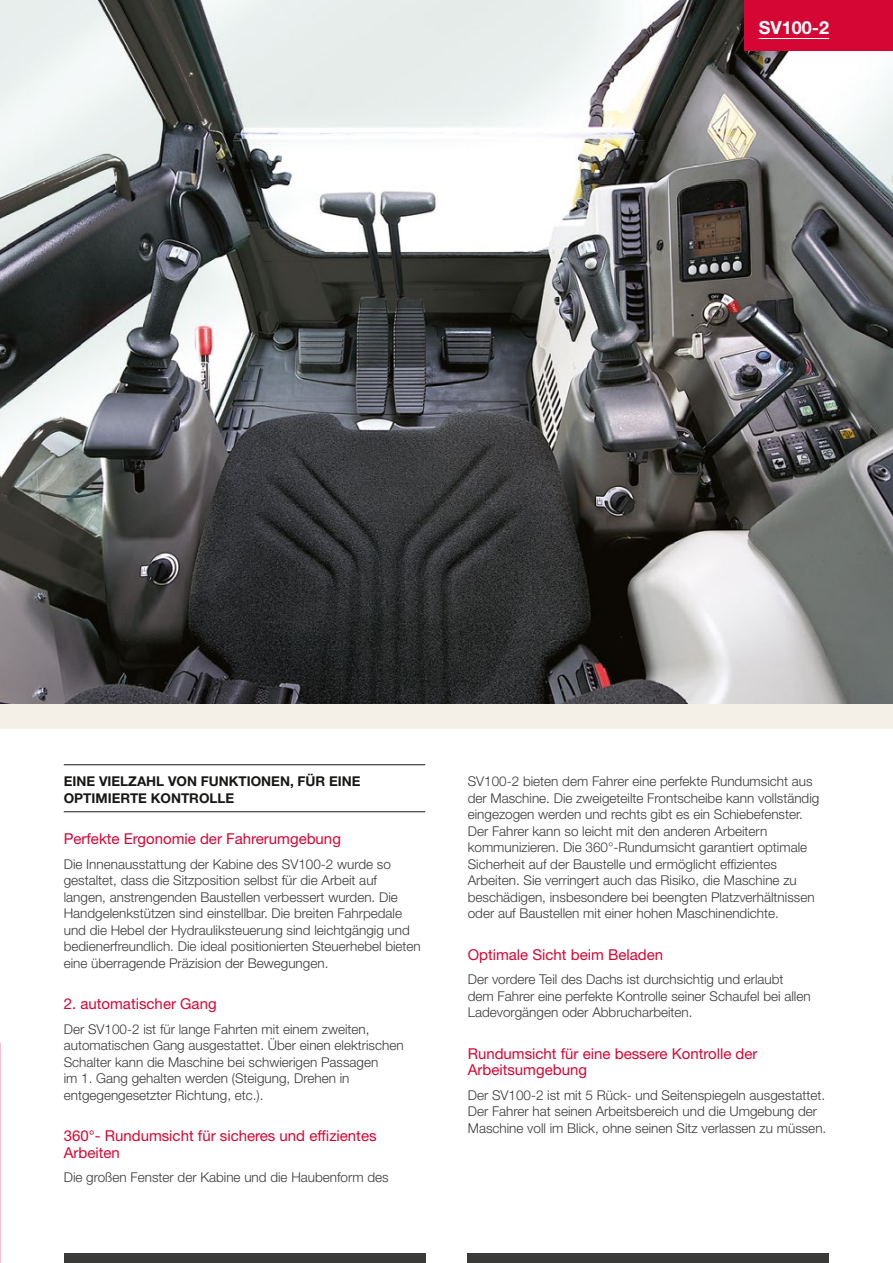
<style>
.page{position:relative;width:893px;height:1263px;background:#fff}
.page>*{position:absolute;margin:0;border:0;box-sizing:border-box;transform-origin:0 0}
.t1{font:700 18px "Helvetica Neue LT Std";color:#fff}
.t2{font:15px/16.5px "Helvetica Neue LT Std";color:#d50634}
.t3{font:300 13.5px/16.5px "Helvetica Neue LT Std";color:#3a3a39}
.t4{font:700 13.5px/16.5px "Helvetica Neue LT Std";color:#181716}
</style>
<div class="page">
<hr style="left:64px;top:764px;width:361px;height:1px;background:#181716">
<hr style="left:64px;top:811px;width:361px;height:1px;background:#181716">
<img style="left:0;top:0;width:893px;height:704px">
<div style="left:64px;top:1254px;width:361px;height:9px;background:#3a3a39"></div>
<div style="left:468px;top:1254px;width:361px;height:9px;background:#3a3a39"></div>
<div style="left:0;top:704px;width:893px;height:25px;background:#f4f0e8"></div>
<div style="left:744px;top:0;width:149px;height:51px;background:#d50634"></div>
<hr style="left:759px;top:38px;width:70px;height:1px;background:#fff">
<h1 class="t1" style="left:759px;top:16px;width:72px">SV100-2</h1>
<p class="t4" style="left:64px;top:773px;width:298px">EINE VIELZAHL VON FUNKTIONEN, FÜR EINE<br>OPTIMIERTE KONTROLLE</p>
<p class="t2" style="left:64px;top:830px;width:279px">Perfekte Ergonomie der Fahrerumgebung</p>
<p class="t3" style="left:64px;top:855px;width:359px">Die Innenausstattung der Kabine des SV100-2 wurde so gestaltet, dass die Sitzposition selbst für die Arbeit auf langen, anstrengenden Baustellen verbessert wurden. Die Handgelenkstützen sind einstellbar. Die breiten Fahrpedale und die Hebel der Hydrauliksteuerung sind leichtgängig und bedienerfreundlich. Die ideal positionierten Steuerhebel bieten eine überragende Präzision der Bewegungen.</p>
<p class="t2" style="left:64px;top:995px;width:154px">2. automatischer Gang</p>
<p class="t3" style="left:64px;top:1020px;width:341px">Der SV100-2 ist für lange Fahrten mit einem zweiten, automatischen Gang ausgestattet. Über einen elektrischen Schalter kann die Maschine bei schwierigen Passagen<br>im 1. Gang gehalten werden (Steigung, Drehen in entgegengesetzter Richtung, etc.).</p>
<p class="t2" style="left:64px;top:1127px;width:314px">360°- Rundumsicht für sicheres und effizientes<br>Arbeiten</p>
<p class="t3" style="left:64px;top:1169px;width:326px">Die großen Fenster der Kabine und die Haubenform des</p>
<p class="t3" style="left:468px;top:773px;width:353px">SV100-2 bieten dem Fahrer eine perfekte Rundumsicht aus der Maschine. Die zweigeteilte Frontscheibe kann vollständig eingezogen werden und rechts gibt es ein Schiebefenster.<br>Der Fahrer kann so leicht mit den anderen Arbeitern kommunizieren. Die 360°-Rundumsicht garantiert optimale Sicherheit auf der Baustelle und ermöglicht effizientes Arbeiten. Sie verringert auch das Risiko, die Maschine zu beschädigen, insbesondere bei beengten Platzverhältnissen oder auf Baustellen mit einer hohen Maschinendichte.</p>
<p class="t2" style="left:468px;top:946px;width:197px">Optimale Sicht beim Beladen</p>
<p class="t3" style="left:468px;top:971px;width:344px">Der vordere Teil des Dachs ist durchsichtig und erlaubt dem Fahrer eine perfekte Kontrolle seiner Schaufel bei allen<br>Ladevorgängen oder Abbrucharbeiten.</p>
<p class="t2" style="left:468px;top:1045px;width:291px">Rundumsicht für eine bessere Kontrolle der<br>Arbeitsumgebung</p>
<p class="t3" style="left:468px;top:1086px;width:360px">Der SV100-2 ist mit 5 Rück- und Seitenspiegeln ausgestattet.<br>Der Fahrer hat seinen Arbeitsbereich und die Umgebung der<br>Maschine voll im Blick, ohne seinen Sitz verlassen zu müssen.</p>
</div>
